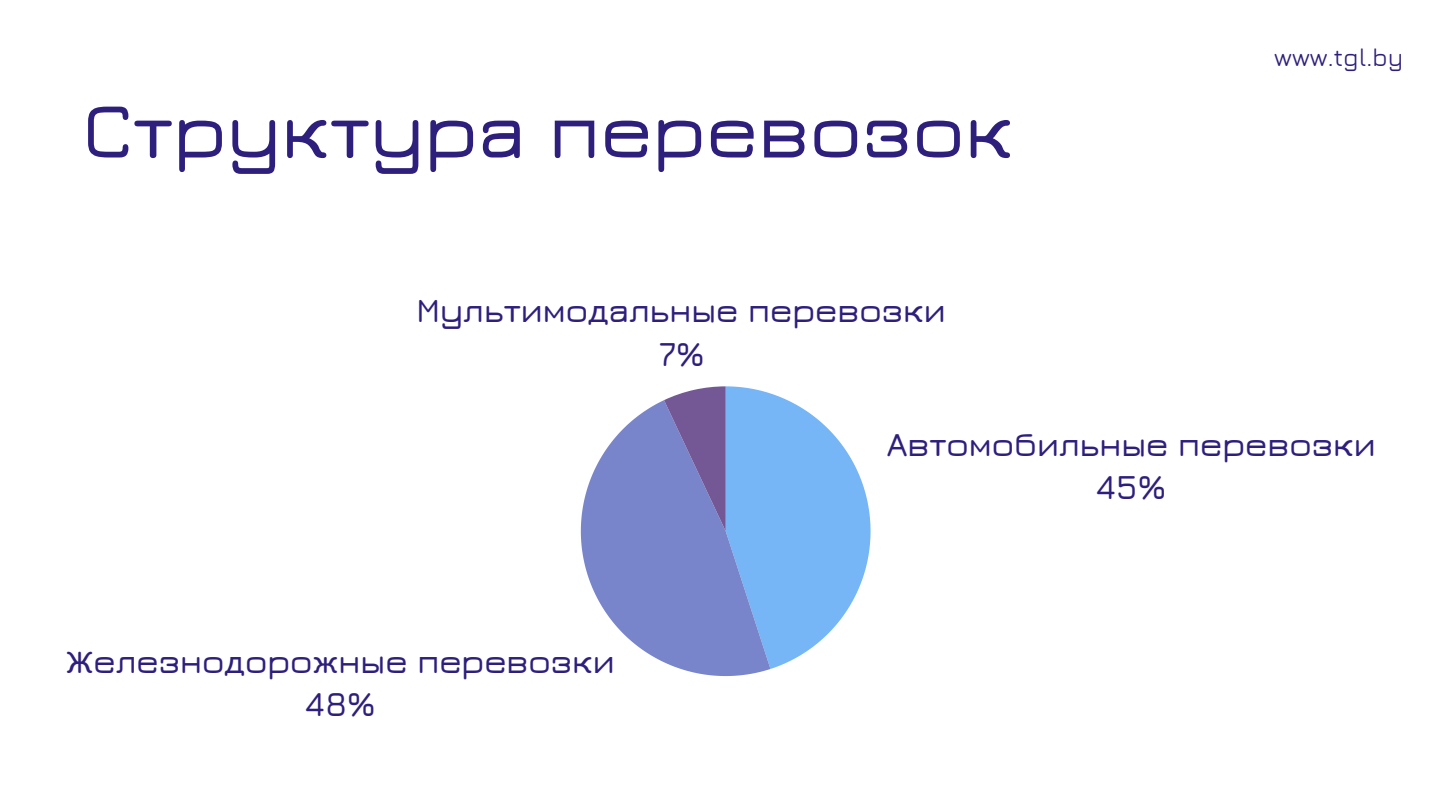
<style>
.page{position:relative;width:1440px;height:810px;background:#fff}
.page>*{position:absolute;margin:0;border:0;box-sizing:border-box;transform-origin:0 0}
.t1{font:600 80px "Jura";color:#2e1f7d}
.t2{font:600 34.1px/43.3px "Jura";color:#2e1f7d;text-align:center}
.t3{font:500 25px "Jura";color:#2e1f7d}
</style>
<div class="page">
<svg style="left:581px;top:400px;width:189px;height:276px;fill:#7985ca"></svg>
<svg style="left:664px;top:386px;width:207px;height:283px;background:#8babe4"></svg>
<p class="t1" style="left:82px;top:80px;width:932px">Структура перевозок</p>
<p class="t2" style="left:416px;top:287px;width:531px;line-height:44px">Мультимодальные перевозки<br>7%</p>
<h1 class="t3" style="left:1274px;top:42px;width:131px">www.tgl.by</h1>
<p class="t2" style="left:66px;top:638px;width:551px">Железнодорожные перевозки<br>48%</p>
<p class="t2" style="left:887px;top:422px;width:491px">Автомобильные перевозки<br>45%</p>
</div>
